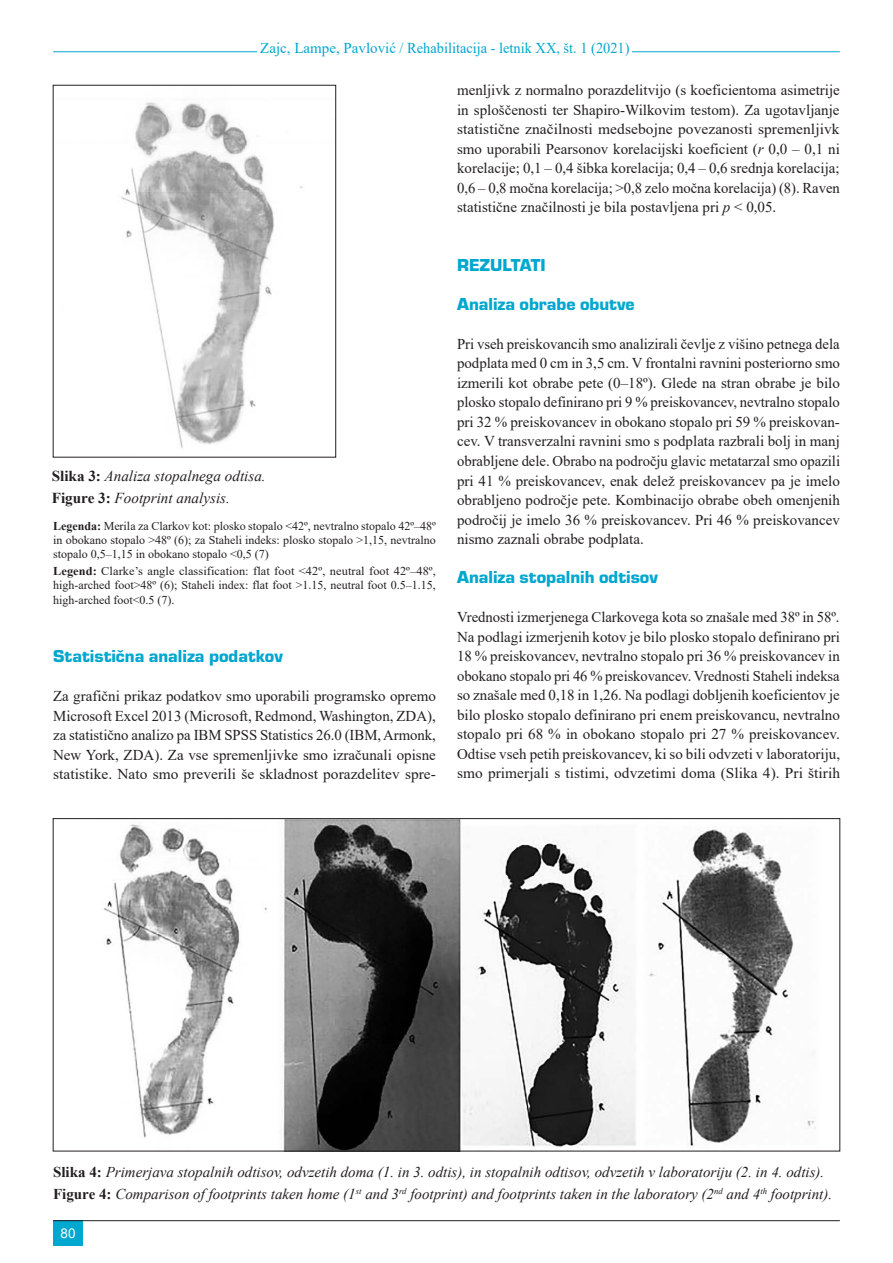
<style>
.page{position:relative;width:893px;height:1263px;background:#fff}
.page>*{position:absolute;margin:0;border:0;box-sizing:border-box;transform-origin:0 0}
.t1{font:18px/39px "Eurostile TEE Blac";color:#00a7cf}
.t2{font:italic 15.15px/22.5px "Times New Roman";color:#231f20}
.t3{font:15px/19.5px "Times New Roman";color:#231f20;text-align:justify}
.t4{font:italic 15px/22.2px "Times New Roman";color:#231f20}
.t5{font:15px "Times New Roman";color:#00a7cf}
.t6{font:13.5px "Arial";color:#fff}
.t7{font:12px/14.4px "Times New Roman";color:#231f20;text-align:justify}
.s1{font-weight:700;font-style:normal}
.s2{font-weight:700}
.s3{font-style:italic}
</style>
<div class="page">
<img style="left:121px;top:102px;width:182px;height:346px">
<div style="left:53px;top:85px;width:283px;height:372px;border:1px solid #231f20"></div>
<img style="left:103px;top:820px;width:713px;height:329px">
<hr style="left:53px;top:52px;width:787px;height:1px;background:#00a7cf">
<div style="left:258px;top:36px;width:374px;height:24px;background:#fff"></div>
<div style="left:53px;top:1220px;width:30px;height:26px;background:#00a7cf"></div>
<hr style="left:53px;top:1220px;width:787px;height:1px;background:#231f20">
<p class="t5" style="left:260px;top:37px;width:371px">Zajc, Lampe, Pavlović / Rehabilitacija - letnik XX, št. 1 (2021)</p>
<p class="t2" style="left:52px;top:464px;width:215px"><span class="s1">Slika 3:</span> Analiza stopalnega odtisa.<br><span class="s1">Figure 3:</span> Footprint analysis.</p>
<p class="t7" style="left:53px;top:518px;width:384px"><span class="s2">Legenda:</span> Merila za Clarkov kot: plosko stopalo &lt;42º, nevtralno stopalo 42º–48º in obokano stopalo &gt;48º (6); za Staheli indeks: plosko stopalo &gt;1,15, nevtralno stopalo 0,5–1,15 in obokano stopalo &lt;0,5 (7)</p>
<p class="t7" style="left:53px;top:563px;width:384px"><span class="s2">Legend:</span> Clarke’s angle classification: flat foot &lt;42º, neutral foot 42º–48º, high-arched foot&gt;48º (6); Staheli index: flat foot &gt;1.15, neutral foot 0.5–1.15, high-arched foot&lt;0.5 (7).</p>
<p class="t1" style="left:53px;top:637px;width:231px">Statistična analiza podatkov</p>
<p class="t3" style="left:53px;top:686px;width:384px">Za grafični prikaz podatkov smo uporabili programsko opremo Microsoft Excel 2013 (Microsoft, Redmond, Washington, ZDA), za statistično analizo pa IBM SPSS Statistics 26.0 (IBM, Armonk, New York, ZDA). Za vse spremenljivke smo izračunali opisne statistike. Nato smo preverili še skladnost porazdelitev spre-</p>
<p class="t3" style="left:457px;top:80px;width:384px">menljivk z normalno porazdelitvijo (s koeficientoma asimetrije in sploščenosti ter Shapiro-Wilkovim testom). Za ugotavljanje statistične značilnosti medsebojne povezanosti spremenljivk smo uporabili Pearsonov korelacijski koeficient (<span class="s3">r</span> 0,0 – 0,1 ni korelacije; 0,1 – 0,4 šibka korelacija; 0,4 – 0,6 srednja korelacija; 0,6 – 0,8 močna korelacija; &gt;0,8 zelo močna korelacija) (8). Raven statistične značilnosti je bila postavljena pri <span class="s3">p</span> &lt; 0,05.</p>
<p class="t1" style="left:457px;top:246px;width:179px">REZULTATI<br>Analiza obrabe obutve</p>
<p class="t3" style="left:457px;top:334px;width:384px">Pri vseh preiskovancih smo analizirali čevlje z višino petnega dela podplata med 0 cm in 3,5 cm. V frontalni ravnini posteriorno smo izmerili kot obrabe pete (0–18º). Glede na stran obrabe je bilo plosko stopalo definirano pri 9 % preiskovancev, nevtralno stopalo pri 32 % preiskovancev in obokano stopalo pri 59 % preiskovan&shy;cev. V transverzalni ravnini smo s podplata razbrali bolj in manj obrabljene dele. Obrabo na področju glavic metatarzal smo opazili pri 41 % preiskovancev, enak delež preiskovancev pa je imelo obrabljeno področje pete. Kombinacijo obrabe obeh omenjenih področij je imelo 36 % preiskovancev. Pri 46 % preiskovancev nismo zaznali obrabe podplata.</p>
<p class="t1" style="left:457px;top:558px;width:202px">Analiza stopalnih odtisov</p>
<p class="t3" style="left:457px;top:607px;width:384px">Vrednosti izmerjenega Clarkovega kota so znašale med 38º in 58º.<br>Na podlagi izmerjenih kotov je bilo plosko stopalo definirano pri 18 % preiskovancev, nevtralno stopalo pri 36 % preiskovancev in obokano stopalo pri 46 % preiskovancev. Vrednosti Staheli indeksa so znašale med 0,18 in 1,26. Na podlagi dobljenih koeficientov je bilo plosko stopalo definirano pri enem preiskovancu, nevtralno stopalo pri 68 % in obokano stopalo pri 27 % preiskovancev.<br>Odtise vseh petih preiskovancev, ki so bili odvzeti v laboratoriju, smo primerjali s tistimi, odvzetimi doma (Slika 4). Pri štirih</p>
<p class="t4" style="left:53px;top:1160px;width:780px"><span class="s1">Slika 4:</span> Primerjava stopalnih odtisov, odvzetih doma (1. in 3. odtis), in stopalnih odtisov, odvzetih v laboratoriju (2. in 4. odtis).<br><span class="s1">Figure 4:</span> Comparison of footprints taken home (1<sup>st</sup> and 3<sup>rd</sup> footprint) and footprints taken in the laboratory (2<sup>nd</sup> and 4<sup>th</sup> footprint).</p>
<p class="t6" style="left:61px;top:1224px;width:17px">80</p>
</div>
